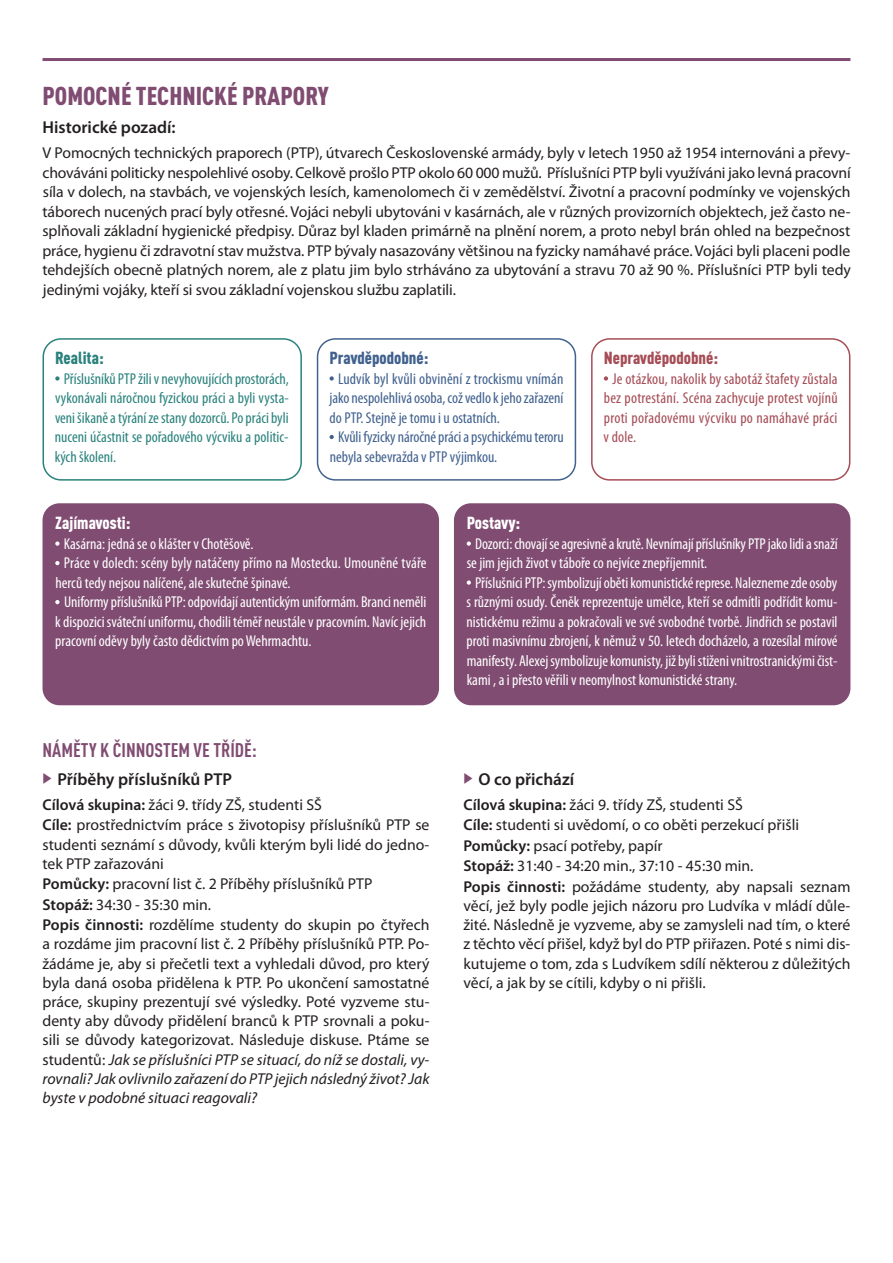
<style>
.page{position:relative;width:893px;height:1263px;background:#fff}
.page>*{position:absolute;margin:0;border:0;box-sizing:border-box;transform-origin:0 0}
.t1{font:900 condensed 25.5px "DIN Pro";color:#804c72}
.t2{font:700 condensed 19.5px "DIN Pro";color:#804c72}
.t3{font:600 17.25px "Myriad Pro";color:#231f20}
.t4{font:900 condensed 17.25px "DIN Pro";color:#fff}
.t5{font:900 condensed 17.25px "DIN Pro";color:#a64d56}
.t6{font:900 condensed 17.25px "DIN Pro";color:#41618e}
.t7{font:900 condensed 17.25px "DIN Pro";color:#2a827d}
.t8{font:15.75px/19.5px "Myriad Pro";color:#231f20;text-align:justify}
.t9{font:condensed 15.75px "Myriad Pro";color:#fff}
.t10{font:condensed 15.75px/19.5px "Myriad Pro";color:#2a827d;text-align:justify}
.t11{font:condensed 15.75px "Myriad Pro";letter-spacing:-.005em;color:#41618e}
.t12{font:condensed 15.75px/19.5px "Myriad Pro";letter-spacing:.02em;color:#a64d56;text-align:justify}
.s1{font-weight:600}
.s2{font-style:italic}
</style>
<div class="page">
<svg style="left:43px;top:338px;width:259px;height:143px"></svg>
<svg style="left:317px;top:338px;width:259px;height:143px"></svg>
<svg style="left:591px;top:338px;width:259px;height:143px"></svg>
<hr style="left:43px;top:58px;width:807px;height:3px;background:#804c72">
<div style="left:43px;top:503px;width:396px;height:202px;background:#804c72;border-radius:17px"></div>
<div style="left:454px;top:503px;width:396px;height:202px;background:#804c72;border-radius:17px"></div>
<svg style="left:55px;top:541px;width:5px;height:5px"></svg>
<svg style="left:55px;top:561px;width:5px;height:4px"></svg>
<svg style="left:55px;top:600px;width:5px;height:4px"></svg>
<svg style="left:467px;top:541px;width:4px;height:5px"></svg>
<svg style="left:467px;top:580px;width:4px;height:5px"></svg>
<h1 class="t1" style="left:43px;top:78px;width:288px">POMOCNÉ TECHNICKÉ PRAPORY</h1>
<p class="t3" style="left:43px;top:116px;width:135px">Historické pozadí:</p>
<p class="t8" style="left:42px;top:143px;width:810px">V Pomocných technických praporech (PTP), útvarech Československé armády, byly v letech 1950 až 1954 internováni a převy&shy;chováváni politicky nespolehlivé osoby. Celkově prošlo PTP okolo 60 000 mužů. Příslušníci PTP byli využíváni jako levná pracovní síla v dolech, na stavbách, ve vojenských lesích, kamenolomech či v zemědělství. Životní a pracovní podmínky ve vojenských táborech nucených prací byly otřesné. Vojáci nebyli ubytováni v kasárnách, ale v různých provizorních objektech, jež často ne&shy;splňovali základní hygienické předpisy. Důraz byl kladen primárně na plnění norem, a proto nebyl brán ohled na bezpečnost práce, hygienu či zdravotní stav mužstva. PTP bývaly nasazovány většinou na fyzicky namáhavé práce. Vojáci byli placeni podle tehdejších obecně platných norem, ale z platu jim bylo strháváno za ubytování a stravu 70 až 90 %. Příslušníci PTP byli tedy jedinými vojáky, kteří si svou základní vojenskou službu zaplatili.</p>
<p class="t7" style="left:55px;top:346px;width:50px">Realita:</p>
<p class="t10" style="left:55px;top:368px;width:236px;text-indent:9px">PříslušníkůPTPžiliv nevyhovujících prostorách, vykonávali náročnou fyzickou práci a byli vysta&shy;venišikaněatýránízestanydozorců.Poprácibyli nuceni účastnit se pořadového výcviku a politic&shy;kých školení.</p>
<p class="t6" style="left:330px;top:346px;width:100px">Pravděpodobné:</p>
<p class="t11" style="left:338px;top:369px;width:227px">Ludvík byl kvůli obvinění z trockismu vnímán</p>
<p class="t11" style="left:330px;top:388px;width:235px">jako nespolehliváosoba,cožvedlokjehozařazení</p>
<p class="t11" style="left:330px;top:408px;width:172px">do PTP. Stejně je tomu i u ostatních.</p>
<p class="t11" style="left:338px;top:427px;width:227px">Kvůli fyzicky náročnépráciapsychickémuteroru</p>
<p class="t11" style="left:330px;top:447px;width:169px">nebyla sebevražda v PTP výjimkou.</p>
<p class="t5" style="left:604px;top:346px;width:116px">Nepravděpodobné:</p>
<p class="t12" style="left:603px;top:368px;width:236px;text-indent:9px">Je otázkou, nakolik by sabotáž štafety zůstala bez potrestání. Scéna zachycuje protest vojínů proti pořadovému výcviku po namáhavé práci v dole.</p>
<p class="t4" style="left:55px;top:511px;width:77px">Zajímavosti:</p>
<p class="t9" style="left:64px;top:534px;width:191px">Kasárna: jedná se o klášter v Chotěšově.</p>
<p class="t9" style="left:64px;top:553px;width:364px">Práce v dolech: scény byly natáčeny přímo na Mostecku. Umouněné tváře</p>
<p class="t9" style="left:56px;top:573px;width:237px">herců tedy nejsou nalíčené, ale skutečně špinavé.</p>
<p class="t9" style="left:64px;top:592px;width:364px">UniformypříslušníkůPTP:odpovídajíautentickýmuniformám. Branci neměli</p>
<p class="t9" style="left:55px;top:612px;width:373px">kdispozici svátečníuniformu,chodili téměř neustálevpracovním. Navícjejich</p>
<p class="t9" style="left:55px;top:631px;width:258px">pracovní oděvy byly často dědictvím poWehrmachtu.</p>
<p class="t2" style="left:43px;top:736px;width:216px">NÁMĚTY K ČINNOSTEM VE TŘÍDĚ:</p>
<p class="t3" style="left:57px;top:768px;width:176px">Příběhy příslušníků PTP</p>
<p class="t8" style="left:43px;top:795px;width:388px;text-align:left"><span class="s1">Cílová skupina:</span> žáci 9. třídy ZŠ, studenti SŠ<br><span class="s1">Cíle:</span> prostřednictvím práce s životopisy příslušníků PTP se studenti seznámí s důvody, kvůli kterým byli lidé do jedno&shy;tek PTP zařazováni<br><span class="s1">Pomůcky:</span> pracovní list č. 2 Příběhy příslušníků PTP<br><span class="s1">Stopáž:</span> 34:30 - 35:30 min.<br><span class="s1">Popis činnosti:</span> rozdělíme studenty do skupin po čtyřech a rozdáme jim pracovní list č. 2 Příběhy příslušníků PTP. Po&shy;žádáme je, aby si přečetli text a vyhledali důvod, pro který byla daná osoba přidělena k PTP. Po ukončení samostatné práce, skupiny prezentují své výsledky. Poté vyzveme stu&shy;denty aby důvody přidělení branců k PTP srovnali a poku&shy;sili se důvody kategorizovat. Následuje diskuse. Ptáme se studentů: <span class="s2">Jak se příslušníci PTP se situací, do níž se dostali, vy&shy;rovnali? Jak ovlivnilo zařazení do PTP jejich následný život? Jak byste v podobné situaci reagovali?</span></p>
<p class="t8" style="left:42px;top:834px;width:390px;line-height:18.8px;text-indent:56px">seznámí s důvody, kvůli kterým byli dé do jednotek<br>PTP zařazováni</p>
<p class="t8" style="left:42px;top:914px;width:390px;line-height:18.8px">a rozdáme jim pracovní li č. 2 Příběhy příslušníků PTP.<br>Požádáme je, aby si přečetli text a vyhledali důvod, pro který byla daná osoba přidělena k PTP. Po ukončení samostatné práce, skupiny prezentují své výsledky. Poté vyzveme studenty aby důvody přidělení branců k PTP srovnali a pokusili se dů&shy;vody kategorizovat. Následuje diskuse. Ptáme se studentů:<br>J<span class="s2">ak se příslušníci PTP se situací, do níž se dostali, vyrovnali? Jak ovlivnilo zařazení do PTP jejich následný život? Jak byste v po&shy;dobné situaci reagovali?</span></p>
<p class="t4" style="left:467px;top:511px;width:55px">Postavy:</p>
<p class="t9" style="left:475px;top:534px;width:364px">Dozorci:chovajíseagresivněakrutě. NevnímajípříslušníkyPTPjakolidiasnaží</p>
<p class="t9" style="left:467px;top:553px;width:242px">se jim jejich život v táboře co nejvíce znepříjemnit.</p>
<p class="t9" style="left:475px;top:573px;width:364px">PříslušníciPTP:symbolizujíobětikomunistickéreprese. Naleznemezdeosoby</p>
<p class="t9" style="left:466px;top:592px;width:373px">s různými osudy. Čeněk reprezentuje umělce, kteří se odmítli podřídit komu-</p>
<p class="t9" style="left:466px;top:612px;width:373px">nistickému režimu a pokračovali ve své svobodné tvorbě. Jindřich se postavil</p>
<p class="t9" style="left:467px;top:631px;width:373px">proti masivnímu zbrojení, k němuž v 50. letech docházelo, a rozesílal mírové</p>
<p class="t9" style="left:467px;top:651px;width:372px">manifesty. Alexejsymbolizujekomunisty, jižbylistiženivnitrostranickýmičist-</p>
<p class="t9" style="left:467px;top:670px;width:272px">kami , a i přesto věřili v neomylnost komunistické strany.</p>
<p class="t3" style="left:478px;top:768px;width:97px">O co přichází</p>
<p class="t8" style="left:463px;top:794px;width:388px;text-align:left"><span class="s1">Cílová skupina:</span> žáci 9. třídy ZŠ, studenti SŠ<br><span class="s1">Cíle:</span> studenti si uvědomí, o co oběti perzekucí přišli <span class="s1">Pomůcky:</span> psací potřeby, papír<br><span class="s1">Stopáž:</span> 31:40 - 34:20 min., 37:10 - 45:30 min.<br><span class="s1">Popis činnosti:</span> požádáme studenty, aby napsali seznam věcí, jež byly podle jejich názoru pro Ludvíka v mládí důle&shy;žité. Následně je vyzveme, aby se zamysleli nad tím, o které z těchto věcí přišel, když byl do PTP přiřazen. Poté s nimi dis&shy;kutujeme o tom, zda s Ludvíkem sdílí některou z důležitých věcí, a jak by se cítili, kdyby o ni přišli.</p>
<p class="t8" style="left:462px;top:857px;width:390px;line-height:18.8px"><span class="s1">Popis činnosti:</span> požádáme studenty, aby napsali seznam věcí, jež byly podle jejich n zoru pro Ludvíka v mládí důležité.<br>Následně je vyzveme, aby se zamysleli nad tím, o které z těchto věcí přišel, když byl do PTP přiřaz n. Poté s nimi diskutujeme o tom, zda s Ludvíkem sdílí některou z důležitých věcí, a jak by se cítili, kdyby o ni přišli.</p>
</div>
